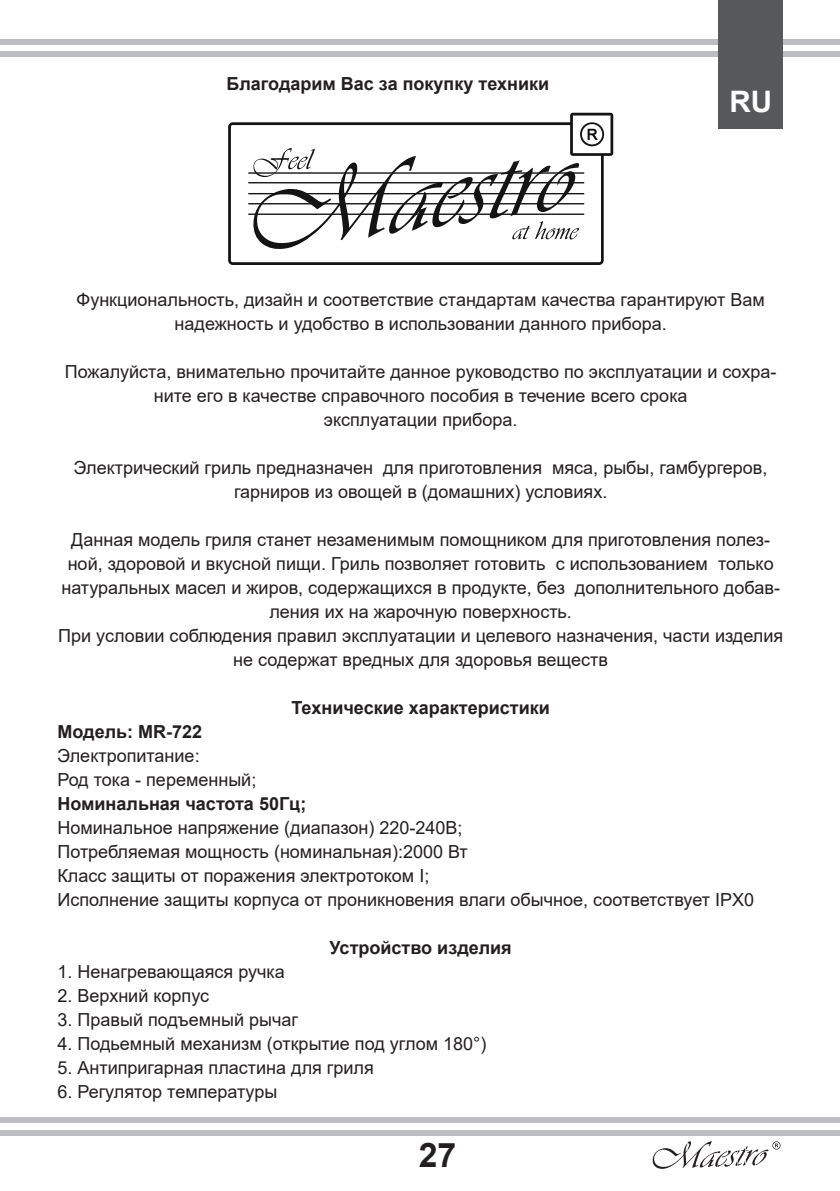
<style>
.page{position:relative;width:840px;height:1191px;background:#fff}
.page>*{position:absolute;margin:0;border:0;box-sizing:border-box;transform-origin:0 0}
.t1{font:700 33.8px "Arial";color:#231f20}
.t2{font:700 29.6px "Arial";color:#fff}
.t3{font:18px/24px "Arial";color:#231f20;text-align:center}
.t4{font:700 18px "Arial";color:#231f20}
</style>
<div class="page">
<div style="left:1px;top:1117px;width:838px;height:5px;background:#bcbdc0"></div>
<div style="left:1px;top:39px;width:838px;height:5px;background:#bcbdc0"></div>
<div style="left:1px;top:1130px;width:838px;height:5px;background:#bcbdc0"></div>
<div style="left:1px;top:51px;width:838px;height:6px;background:#bcbdc0"></div>
<svg style="left:652px;top:1141px;width:128px;height:27px"></svg>
<svg style="left:228px;top:113px;width:385px;height:152px"></svg>
<svg style="left:253px;top:122px;width:350px;height:128px"></svg>
<div style="left:718px;top:0;width:64px;height:129px;background:#57585a"></div>
<p class="t4" style="left:226px;top:70px;width:324px">Благодарим Вас за покупку техники</p>
<p class="t2" style="left:729px;top:81px;width:44px">RU</p>
<p class="t3" style="left:77px;top:287px;width:689px">Функциональность, дизайн и соответствие стандартам качества гарантируют Вам надежность и удобство в использовании данного прибора.</p>
<p class="t3" style="left:65px;top:359px;width:712px">Пожалуйста, внимательно прочитайте данное руководство по эксплуатации и сохра&shy;ните его в качестве справочного пособия в течение всего срока<br>эксплуатации прибора.</p>
<p class="t3" style="left:74px;top:455px;width:694px">Электрический гриль предназначен для приготовления мяса, рыбы, гамбургеров, гарниров из овощей в (домашних) условиях.</p>
<p class="t3" style="left:61px;top:527px;width:719px">Данная модель гриля станет незаменимым помощником для приготовления полез&shy;ной, здоровой и вкусной пищи. Гриль позволяет готовить с использованием только натуральных масел и жиров, содержащихся в продукте, без дополнительного добав&shy;ления их на жарочную поверхность.</p>
<p class="t3" style="left:58px;top:623px;width:726px">При условии соблюдения правил эксплуатации и целевого назначения, части изделия не содержат вредных для здоровья веществ</p>
<p class="t4" style="left:291px;top:694px;width:260px">Технические характеристики</p>
<p class="t4" style="left:57px;top:718px;width:146px">Модель: MR-722</p>
<p class="t3" style="left:57px;top:743px;width:144px">Электропитание:</p>
<p class="t3" style="left:57px;top:767px;width:200px">Род тока - переменный;</p>
<p class="t4" style="left:57px;top:790px;width:250px">Номинальная частота 50Гц;</p>
<p class="t3" style="left:57px;top:815px;width:406px">Номинальное напряжение (диапазон) 220-240В;</p>
<p class="t3" style="left:57px;top:839px;width:411px">Потребляемая мощность (номинальная):2000 Вт</p>
<p class="t3" style="left:57px;top:863px;width:373px">Класс защиты от поражения электротоком I;</p>
<p class="t3" style="left:57px;top:887px;width:697px">Исполнение защиты корпуса от проникновения влаги обычное, соответствует IPХ0</p>
<p class="t4" style="left:329px;top:934px;width:184px">Устройство изделия</p>
<p class="t3" style="left:57px;top:959px;width:229px">1. Ненагревающаяся ручка</p>
<p class="t3" style="left:57px;top:983px;width:153px">2. Верхний корпус</p>
<p class="t3" style="left:57px;top:1007px;width:242px">3. Правый подъемный рычаг</p>
<p class="t3" style="left:57px;top:1031px;width:430px">4. Подьемный механизм (открытие под углом 180°)</p>
<p class="t3" style="left:57px;top:1055px;width:318px">5. Антипригарная пластина для гриля</p>
<p class="t3" style="left:57px;top:1079px;width:221px">6. Регулятор температуры</p>
<h1 class="t1" style="left:418px;top:1131px;width:39px">27</h1>
</div>
